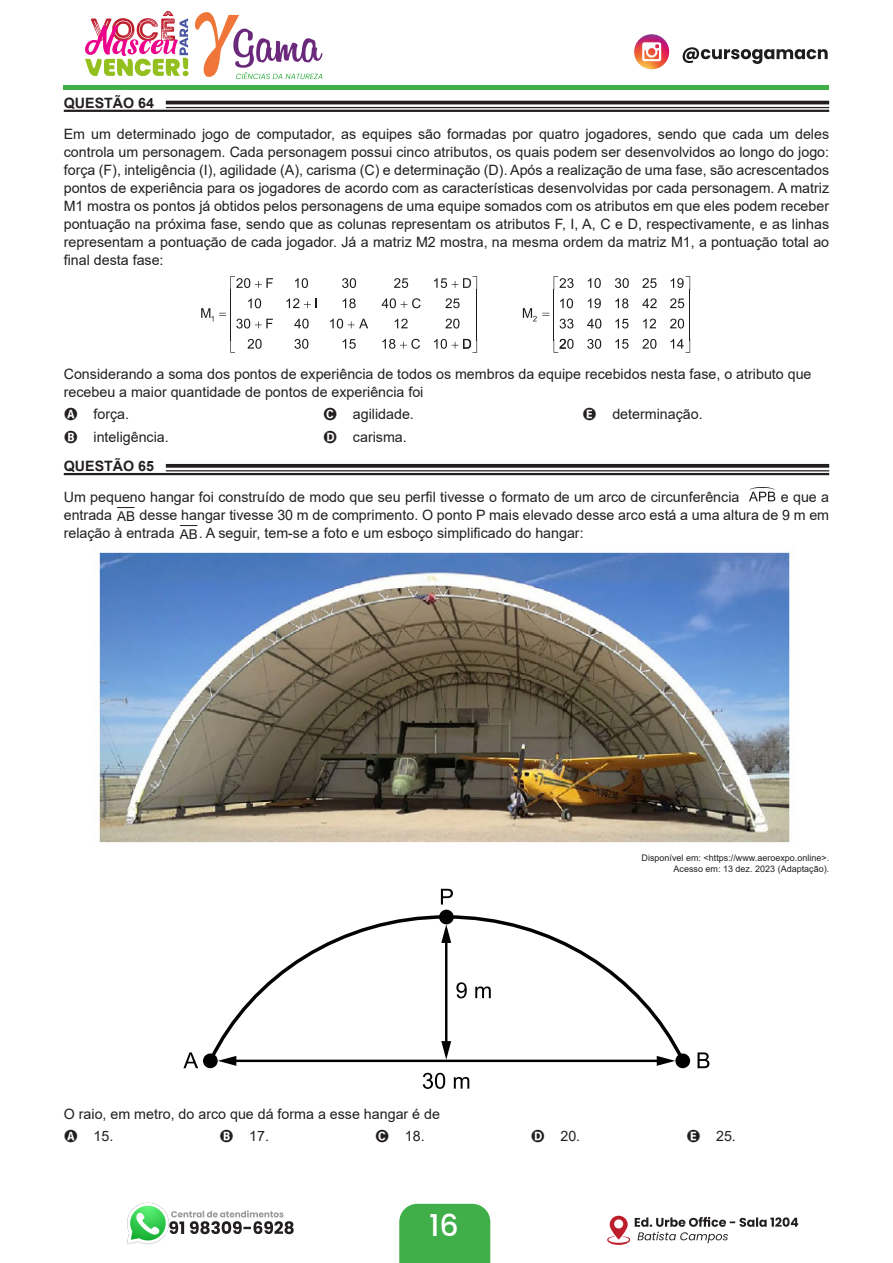
<style>
.page{position:relative;width:893px;height:1263px;background:#fff}
.page>*{position:absolute;margin:0;border:0;box-sizing:border-box;transform-origin:0 0}
.t1{font:500 30px "Poppins";color:#fff}
.t2{font:14.25px/18px "Arial";color:#231f20}
.t3{font:700 14.25px "Arial";color:#231f20}
.t4{font:9px/10.8px "Arial";color:#231f20;text-align:right}
.s1{font-size:13.5px;color:#1d1d1b}
</style>
<div class="page">
<div style="left:399px;top:1204px;width:91px;height:59px;background:#40ae49"></div>
<img style="left:127px;top:1202px;width:42px;height:43px">
<svg style="left:169px;top:1210px;width:125px;height:24px"></svg>
<svg style="left:607px;top:1216px;width:191px;height:29px"></svg>
<svg style="left:84px;top:11px;width:242px;height:99px"></svg>
<svg style="left:683px;top:47px;width:145px;height:17px"></svg>
<svg style="left:634px;top:34px;width:35px;height:35px"></svg>
<svg style="left:642px;top:42px;width:19px;height:19px"></svg>
<hr style="left:64px;top:86px;width:765px;height:4px;background:#40ae49">
<hr style="left:166px;top:101px;width:663px;height:3px;background:#231f20">
<hr style="left:166px;top:107px;width:663px;height:1px;background:#231f20">
<hr style="left:64px;top:110px;width:765px;height:2px;background:#231f20">
<svg style="left:201px;top:308px;width:12px;height:13px"></svg>
<svg style="left:219px;top:276px;width:258px;height:77px"></svg>
<svg style="left:588px;top:278px;width:13px;height:10px"></svg>
<svg style="left:615px;top:278px;width:14px;height:10px"></svg>
<svg style="left:642px;top:278px;width:15px;height:10px"></svg>
<svg style="left:588px;top:298px;width:13px;height:10px"></svg>
<svg style="left:615px;top:298px;width:13px;height:10px"></svg>
<svg style="left:642px;top:298px;width:15px;height:10px"></svg>
<svg style="left:587px;top:319px;width:14px;height:9px"></svg>
<svg style="left:615px;top:319px;width:13px;height:9px"></svg>
<svg style="left:643px;top:319px;width:13px;height:9px"></svg>
<svg style="left:587px;top:339px;width:14px;height:10px"></svg>
<svg style="left:615px;top:339px;width:13px;height:10px"></svg>
<svg style="left:642px;top:339px;width:14px;height:10px"></svg>
<svg style="left:523px;top:276px;width:51px;height:77px"></svg>
<svg style="left:670px;top:276px;width:20px;height:77px"></svg>
<svg style="left:166px;top:464px;width:663px;height:4px;background:#332f30"></svg>
<hr style="left:166px;top:470px;width:663px;height:1px;background:#231f20">
<hr style="left:64px;top:473px;width:765px;height:2px;background:#231f20">
<svg style="left:749px;top:487px;width:26px;height:14px"></svg>
<svg style="left:117px;top:507px;width:18px;height:1px"></svg>
<svg style="left:180px;top:525px;width:17px;height:1px"></svg>
<img style="left:95px;top:549px;width:700px;height:294px">
<svg style="left:212px;top:913px;width:469px;height:152px"></svg>
<svg style="left:423px;top:1073px;width:22px;height:16px"></svg>
<svg style="left:454px;top:1077px;width:15px;height:11px"></svg>
<svg style="left:456px;top:982px;width:11px;height:16px"></svg>
<svg style="left:475px;top:986px;width:16px;height:12px"></svg>
<div style="left:675px;top:1053px;width:15px;height:15px;background:#020203;border-radius:50%"></div>
<svg style="left:697px;top:1052px;width:12px;height:16px"></svg>
<div style="left:439px;top:910px;width:15px;height:14px;background:#020203;border-radius:50%"></div>
<svg style="left:441px;top:889px;width:12px;height:15px"></svg>
<div style="left:203px;top:1053px;width:15px;height:15px;background:#020203;border-radius:50%"></div>
<svg style="left:183px;top:1052px;width:15px;height:16px"></svg>
<p class="t3" style="left:64px;top:93px;width:92px">QUESTÃO 64</p>
<p class="t2" style="left:64px;top:125px;width:767px;text-align:justify">Em um determinado jogo de computador, as equipes são formadas por quatro jogadores, sendo que cada um deles controla um personagem. Cada personagem possui cinco atributos, os quais podem ser desenvolvidos ao longo do jogo: força (F), inteligência (I), agilidade (A), carisma (C) e determinação (D). Após a realização de uma fase, são acrescentados pontos de experiência para os jogadores de acordo com as características desenvolvidas por cada personagem. A matriz M1 mostra os pontos já obtidos pelos personagens de uma equipe somados com os atributos em que eles podem receber pontuação na próxima fase, sendo que as colunas representam os atributos F, I, A, C e D, respectivamente, e as linhas representam a pontuação de cada jogador. Já a matriz M2 mostra, na mesma ordem da matriz M1, a pontuação total ao final desta fase:</p>
<p class="t2" style="left:64px;top:365px;width:749px">Considerando a soma dos pontos de experiência de todos os membros da equipe recebidos nesta fase, o atributo que recebeu a maior quantidade de pontos de experiência foi</p>
<p class="t2" style="left:94px;top:403px;width:77px;line-height:22.2px">força. inteligência.</p>
<p class="t2" style="left:353px;top:403px;width:62px;line-height:22.2px">agilidade. carisma.</p>
<p class="t2" style="left:612px;top:405px;width:92px">determinação.</p>
<p class="t3" style="left:64px;top:456px;width:92px">QUESTÃO 65</p>
<p class="t2" style="left:64px;top:488px;width:677px">Um pequeno hangar foi construído de modo que seu perfil tivesse o formato de um arco de circunferência</p>
<p class="t2" style="left:64px;top:488px;width:767px;text-align:justify;text-indent:717px">e que a entrada <span class="s1">AB</span> desse hangar tivesse 30 m de comprimento. O ponto P mais elevado desse arco está a uma altura de 9 m em relação à entrada <span class="s1">AB</span>. A seguir, tem-se a foto e um esboço simplificado do hangar:</p>
<p class="t4" style="left:642px;top:852px;width:189px">Disponível em: &lt;https://www.aeroexpo.online&gt;.<br>Acesso em: 13 dez. 2023 (Adaptação).</p>
<p class="t2" style="left:94px;top:1103px;width:348px;line-height:22.2px;text-indent:-30px">O raio, em metro, do arco que dá forma a esse hangar é de<br>15.</p>
<p class="t2" style="left:249px;top:1127px;width:21px">17.</p>
<p class="t2" style="left:405px;top:1127px;width:21px">18.</p>
<p class="t2" style="left:560px;top:1127px;width:21px">20.</p>
<p class="t2" style="left:716px;top:1127px;width:21px">25.</p>
<h1 class="t1" style="left:429px;top:1208px;width:31px">16</h1>
</div>
